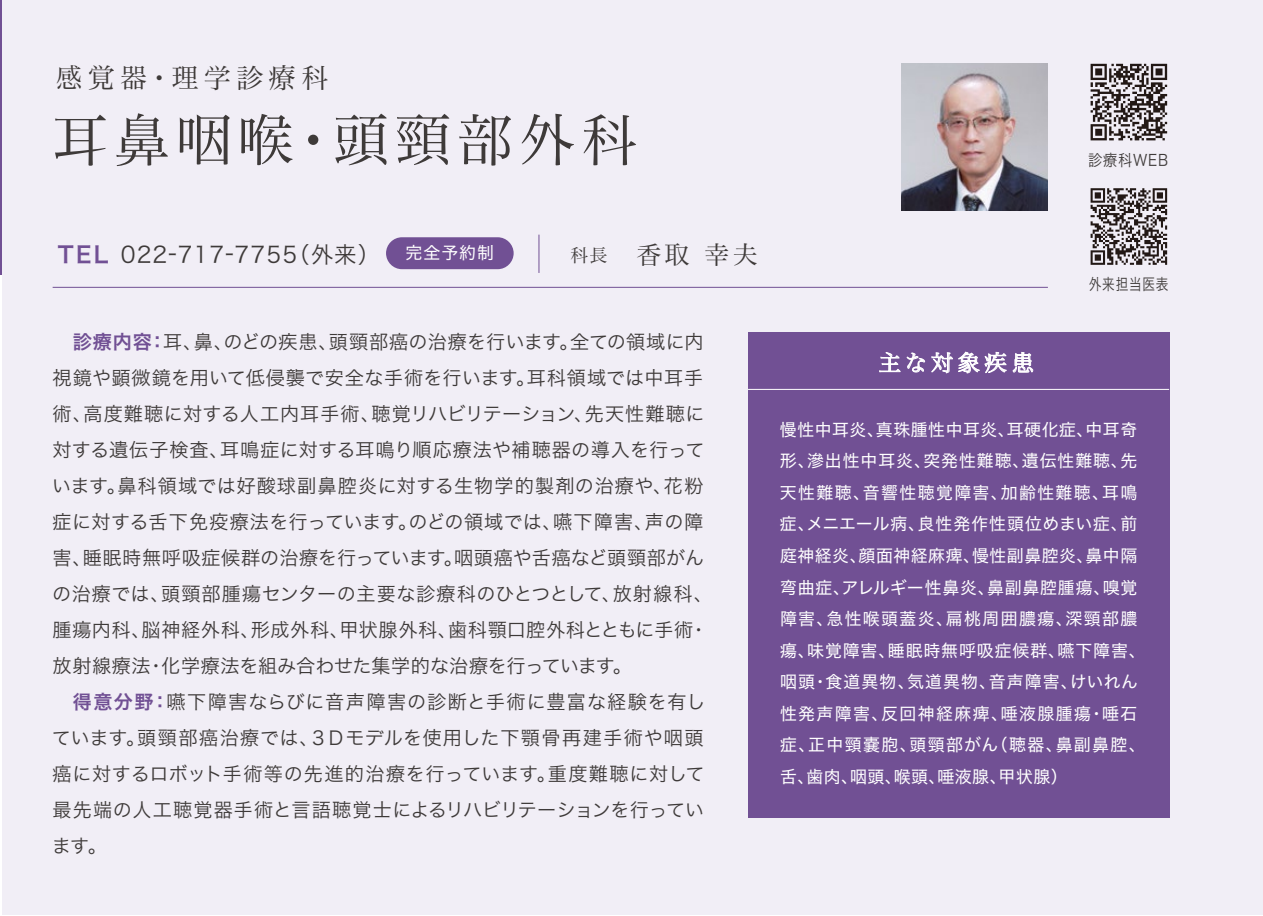
<style>
.page{position:relative;width:1263px;height:916px;background:#fff}
.page>*{position:absolute;margin:0;border:0;box-sizing:border-box;transform-origin:0 0}
.t1{font:56.25px "Hiragino Serif Upr W3";letter-spacing:.1em;color:#3e3a39}
.t2{font:27px "Hiragino Serif Upr W3";letter-spacing:.2em;color:#3e3a39}
.t3{font:24.75px "Hiragino Serif Upr W3";color:#3e3a39}
.t4{font:22.5px "Hiragino Sans Upr W3";letter-spacing:.05em;color:#3e3a39}
.t5{font:22.5px "Hiragino Serif Upr W3";letter-spacing:.2em;color:#fff}
.t6{font:19.12px/36px "Hiragino Sans Upr W3";letter-spacing:.02em;color:#3e3a39}
.t7{font:16.88px/31.5px "Hira Kaku DS W4";letter-spacing:.055em;color:#fff}
.t8{font:15.75px "Hira Kaku DS W3";letter-spacing:.06em;color:#3e3a39;scale:.9 1}
.t9{font:15.75px "Hira Kaku DS W3";letter-spacing:.06em;color:#3e3a39;scale:.8 1}
.s1{font-family:"Hiragino Sans Upr W6";color:#715094}
.s2{font-size:18px}
.s3{font-family:"Hiragino Sans W4"}
</style>
<div class="page">
<hr style="left:0;top:0;width:2px;height:274px;background:#715094">
<div style="left:2px;top:0;width:1261px;height:914px;background:#f1eef6"></div>
<hr style="left:53px;top:287px;width:995px;height:1px;background:#715094">
<hr style="left:538px;top:234px;width:1px;height:39px;background:#715094">
<div style="left:748px;top:332px;width:421px;height:484px;background:#715094"></div>
<svg style="left:879px;top:352px;width:46px;height:20px"></svg>
<svg style="left:931px;top:351px;width:102px;height:22px"></svg>
<hr style="left:748px;top:389px;width:421px;height:1px;background:#fff">
<div style="left:386px;top:237px;width:127px;height:32px;background:#715094;border-radius:16px"></div>
<img style="left:901px;top:64px;width:147px;height:146px">
<svg style="left:1090px;top:64px;width:77px;height:76px"></svg>
<svg style="left:1090px;top:188px;width:77px;height:77px"></svg>
<h2 class="t2" style="left:55px;top:54px;width:274px">感覚器・理学診療科</h2>
<h1 class="t1" style="left:52px;top:92px;width:586px">耳鼻咽喉・頭頸部外科</h1>
<p class="t8" style="left:1088px;top:150px;width:91px">診療科WEB</p>
<p class="t4" style="left:58px;top:234px;width:324px"><span class="s1">TEL</span> 022-717-7755（外来）</p>
<p class="t7" style="left:405px;top:237px;width:90px">完全予約制</p>
<p class="t3" style="left:570px;top:233px;width:189px"><span class="s2">科長</span> 香取 幸夫</p>
<p class="t6" style="left:52px;top:322px;width:662px;text-indent:21px"><span class="s1">診療内容：</span>耳、鼻、のどの疾患、頭頸部癌の治療を行います。全ての領域に内視鏡や顕微鏡を用いて低侵襲で安全な手術を行います。耳科領域では中耳手術、高度難聴に対する人工内耳手術、聴覚リハビリテーション、先天性難聴に対する遺伝子検査、耳鳴症に対する耳鳴り順応療法や補聴器の導入を行っています。鼻科領域では好酸球副鼻腔炎に対する生物学的製剤の治療や、花粉症に対する舌下免疫療法を行っています。のどの領域では、嚥下障害、声の障害、睡眠時無呼吸症候群の治療を行っています。咽頭癌や舌癌など頭頸部がんの治療では、頭頸部腫瘍センターの主要な診療科のひとつとして、放射線科、腫瘍内科、脳神経外科、形成外科、甲状腺外科、歯科顎口腔外科とともに手術・放射線療法・化学療法を組み合わせた集学的な治療を行っています。</p>
<p class="t6" style="left:52px;top:682px;width:655px;text-align:justify;text-indent:21px"><span class="s1">得意分野：</span>嚥下障害ならびに音声障害の診断と手術に豊富な経験を有しています。頭頸部癌治療では、３Ｄモデルを使用した下顎骨再建手術や咽頭癌に対するロボット手術等の先進的治療を行っています。重度難聴に対して最先端の人工聴覚器手術と言語聴覚士によるリハビリテーションを行っています。</p>
<p class="t5" style="left:878px;top:343px;width:157px">主な対象疾患</p>
<p class="t9" style="left:1089px;top:274px;width:101px">外来担当医表</p>
<p class="t7" style="left:780px;top:413px;width:367px">慢性中耳炎<span class="s3">、</span>真珠腫性中耳炎<span class="s3">、</span>耳硬化症<span class="s3">、</span>中耳奇形<span class="s3">、</span>滲出性中耳炎<span class="s3">、</span>突発性難聴<span class="s3">、</span>遺伝性難聴<span class="s3">、</span>先天性難聴<span class="s3">、</span>音響性聴覚障害<span class="s3">、</span>加齢性難聴<span class="s3">、</span>耳鳴症<span class="s3">、メニエール</span>病<span class="s3">、</span>良性発作性頭位<span class="s3">めまい</span>症<span class="s3">、</span>前庭神経炎<span class="s3">、</span>顔面神経麻痺<span class="s3">、</span>慢性副鼻腔炎<span class="s3">、</span>鼻中隔弯曲症<span class="s3">、アレルギー</span>性鼻炎<span class="s3">、</span>鼻副鼻腔腫瘍<span class="s3">、</span>嗅覚障害<span class="s3">、</span>急性喉頭蓋炎<span class="s3">、</span>扁桃周囲膿瘍<span class="s3">、</span>深頸部膿瘍<span class="s3">、</span>味覚障害<span class="s3">、</span>睡眠時無呼吸症候群<span class="s3">、</span>嚥下障害<span class="s3">、</span>咽頭<span class="s3">・</span>食道異物<span class="s3">、</span>気道異物<span class="s3">、</span>音声障害<span class="s3">、けいれん</span>性発声障害<span class="s3">、</span>反回神経麻痺<span class="s3">、</span>唾液腺腫瘍<span class="s3">・</span>唾石症<span class="s3">、</span>正中頸嚢胞<span class="s3">、</span>頭頸部<span class="s3">がん（</span>聴器<span class="s3">、</span>鼻副鼻腔<span class="s3">、</span>舌<span class="s3">、</span>歯肉<span class="s3">、</span>咽頭<span class="s3">、</span>喉頭<span class="s3">、</span>唾液腺<span class="s3">、</span>甲状腺<span class="s3">）</span></p>
</div>
